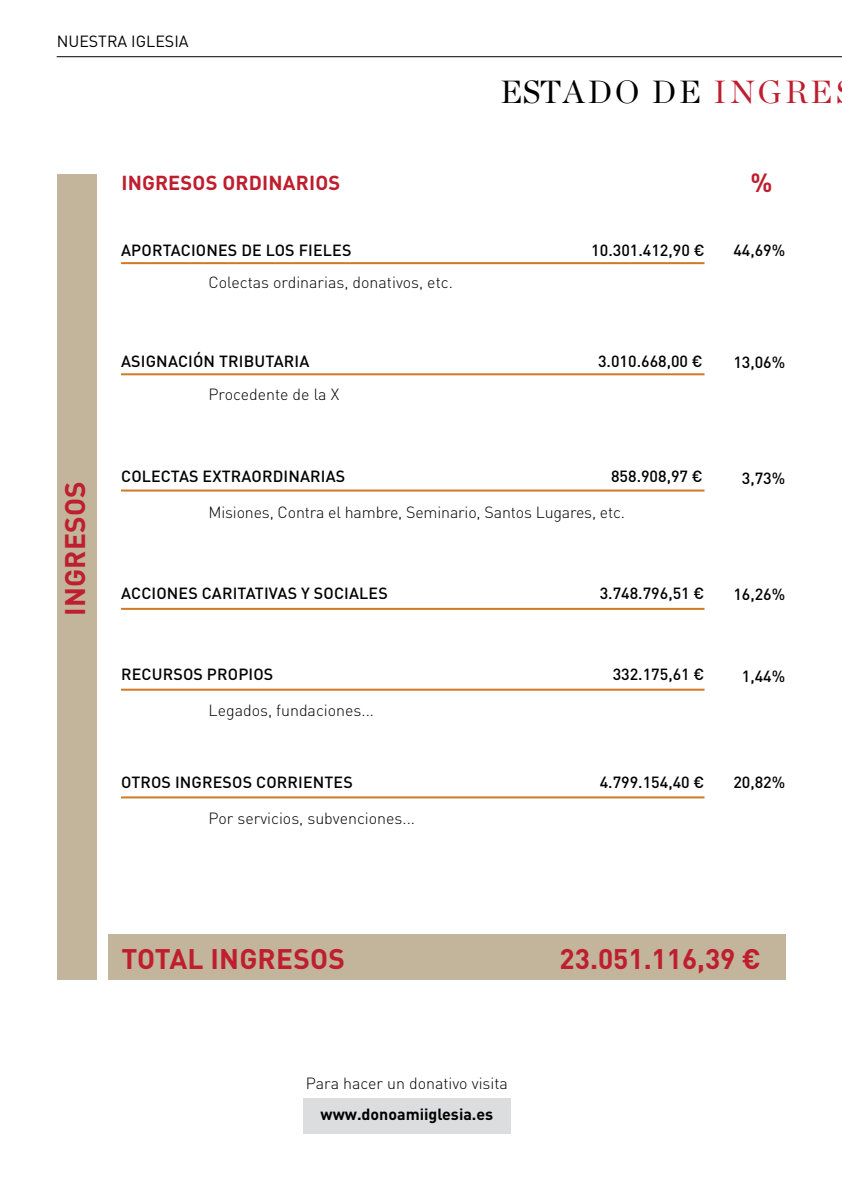
<style>
.page{position:relative;width:842px;height:1191px;background:#fff}
.page>*{position:absolute;margin:0;border:0;box-sizing:border-box;transform-origin:0 0}
.t1{font:32px "Chronicle Display";letter-spacing:.1em;color:#000}
.t2{font:700 28px "DIN Pro";letter-spacing:.01em;color:#be1e2d}
.t3{font:700 26px "DIN Pro";color:#be1e2d}
.t4{font:700 20px "DIN Pro";letter-spacing:.01em;color:#be1e2d}
.t5{font:500 16px "DIN Pro";letter-spacing:.01em;color:#000}
.t6{font:300 16px "DIN Pro";color:#000}
.t7{font:700 16px "DIN Pro";color:#000}
.t8{font:16px "DIN Pro";color:#000}
.s1{color:#be1e2d}
</style>
<div class="page">
<hr style="left:57px;top:56px;width:785px;height:1px;background:#000">
<hr style="left:121px;top:262px;width:583px;height:2px;background:#cf7927">
<hr style="left:121px;top:373px;width:583px;height:2px;background:#cf7927">
<hr style="left:121px;top:489px;width:583px;height:2px;background:#cf7927">
<hr style="left:121px;top:608px;width:583px;height:2px;background:#cf7927">
<hr style="left:121px;top:688px;width:583px;height:2px;background:#cf7927">
<hr style="left:121px;top:796px;width:583px;height:2px;background:#cf7927">
<div style="left:108px;top:934px;width:677px;height:45px;background:#c2b59b"></div>
<div style="left:57px;top:175px;width:39px;height:804px;background:#c2b59b"></div>
<div style="left:303px;top:1098px;width:208px;height:36px;background:#dcddde"></div>
<p class="t8" style="left:57px;top:28px;width:133px">NUESTRA IGLESIA</p>
<p class="t4" style="left:121px;top:169px;width:199px">INGRESOS ordinarios</p>
<h1 class="t1" style="left:501px;top:67px;width:255px">ESTADO DE <span class="s1">INGRES</span></h1>
<h3 class="t3" style="left:750px;top:165px;width:24px">%</h3>
<h2 class="t2" style="left:56px;top:616px;width:136px;rotate:-90deg">INGRESOS</h2>
<p class="t5" style="left:121px;top:239px;width:31px">APORTA</p>
<p class="t5" style="left:181px;top:239px;width:21px">CIONES</p>
<p class="t5" style="left:241px;top:239px;width:35px">DE LOS</p>
<p class="t5" style="left:299px;top:239px;width:19px">FIELES</p>
<p class="t5" style="left:591px;top:239px;width:115px">10.301.412,90 €</p>
<p class="t6" style="left:209px;top:271px;width:246px">Colectas ordinarias, donativos, etc.</p>
<p class="t5" style="left:121px;top:350px;width:154px">ASIGNACIÓN TRIBUTARIA</p>
<p class="t5" style="left:598px;top:350px;width:106px">3.010.668,00 €</p>
<p class="t6" style="left:209px;top:383px;width:132px">Procedente de la X</p>
<p class="t5" style="left:121px;top:465px;width:226px">COLECTAS EXTRAORDINARIAS</p>
<p class="t5" style="left:611px;top:465px;width:93px">858.908,97 €</p>
<p class="t6" style="left:209px;top:501px;width:418px">Misiones, Contra el hambre, Seminario, Santos Lugares, etc.</p>
<p class="t5" style="left:121px;top:582px;width:268px">ACC IONES CARITATIVAS Y SOCIALES</p>
<p class="t5" style="left:600px;top:582px;width:106px">3.748.796,51 €</p>
<p class="t5" style="left:121px;top:663px;width:154px">RECU RSOS PROPIOS</p>
<p class="t5" style="left:613px;top:663px;width:93px">332.175,61 €</p>
<p class="t6" style="left:209px;top:699px;width:167px">Legados, fundaciones...</p>
<p class="t5" style="left:121px;top:771px;width:233px">OTROS INGRESOS CORRIENTES</p>
<p class="t5" style="left:600px;top:771px;width:106px">4.799.154,40 €</p>
<p class="t6" style="left:209px;top:807px;width:208px">Por servicios, subvenciones...</p>
<p class="t5" style="left:733px;top:239px;width:53px">44,69%</p>
<p class="t5" style="left:733px;top:351px;width:53px">13,06%</p>
<p class="t5" style="left:742px;top:467px;width:45px">3,73%</p>
<p class="t5" style="left:733px;top:583px;width:53px">16,26%</p>
<p class="t5" style="left:742px;top:665px;width:45px">1,44%</p>
<p class="t5" style="left:733px;top:771px;width:53px">20,82%</p>
<h2 class="t2" style="left:121px;top:939px;width:225px">TOTAL INGRESOS</h2>
<h2 class="t2" style="left:560px;top:939px;width:203px">23.051.116,39 €</h2>
<p class="t6" style="left:306px;top:1072px;width:203px">Para hacer un donativo visita</p>
<p class="t7" style="left:321px;top:1103px;width:174px">www.donoamiiglesia.es</p>
</div>
